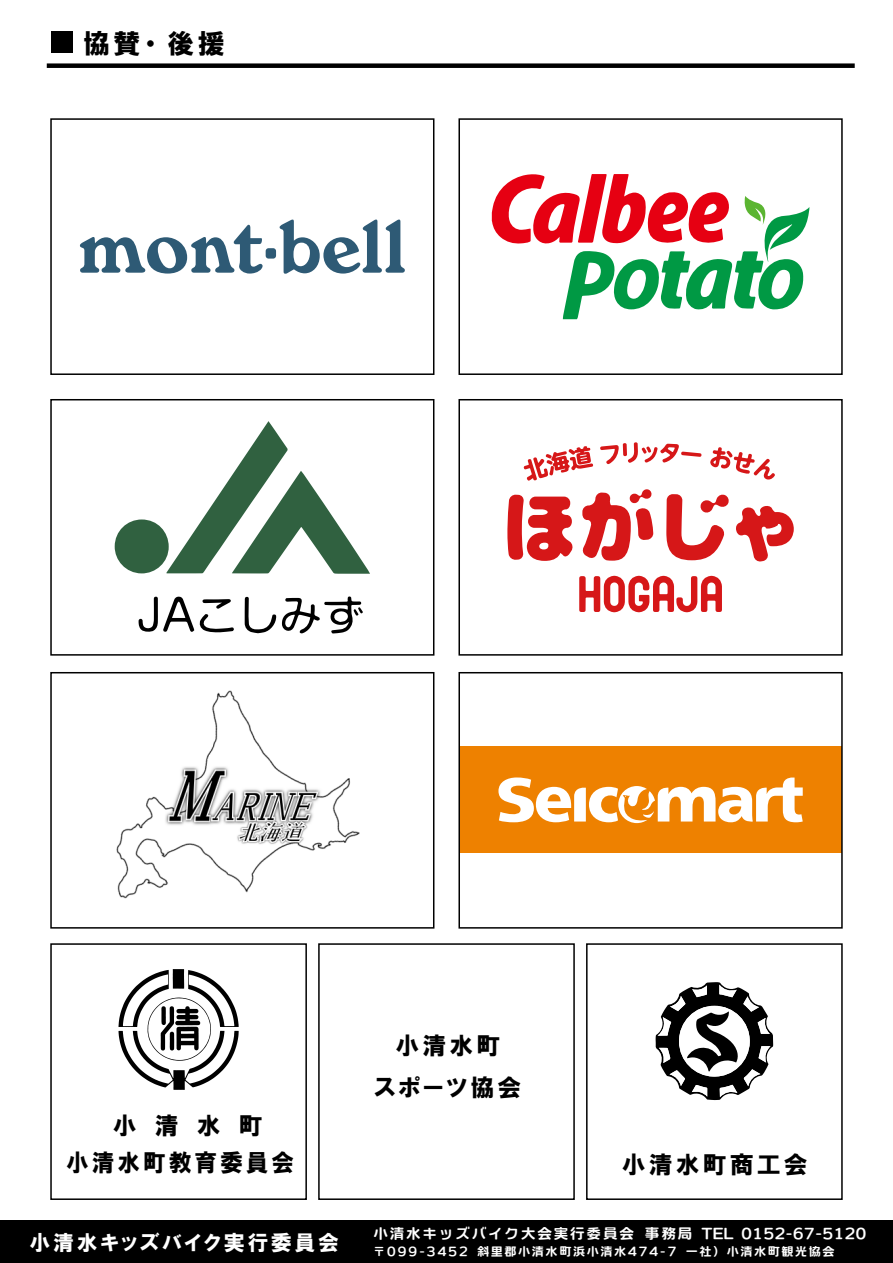
<style>
.page{position:relative;width:893px;height:1263px;background:#fff}
.page>*{position:absolute;margin:0;border:0;box-sizing:border-box;transform-origin:0 0}
.t1{font:27px "HGP Soei Kakugothic UB";color:#000}
.t2{font:24px/37.5px "HGP Soei Kakugothic UB";letter-spacing:.125em;color:#000}
.t3{font:21px "HGP Soei Kakugothic UB";letter-spacing:.125em;color:#fff}
.t4{font:14.55px "C4 Universal R LG E";letter-spacing:.125em;color:#fff}
.t5{font:12.15px "C4 Universal R LG E";letter-spacing:.125em;color:#fff}
</style>
<div class="page">
<div style="left:459px;top:746px;width:383px;height:107px;background:#ee8100"></div>
<svg style="left:498px;top:777px;width:305px;height:46px"></svg>
<img style="left:116px;top:690px;width:244px;height:209px">
<div style="left:50px;top:672px;width:384px;height:257px;border:2px solid #000"></div>
<div style="left:458px;top:672px;width:385px;height:257px;border:2px solid #000"></div>
<div style="left:0;top:1220px;width:893px;height:43px;background:#000"></div>
<div style="left:50px;top:943px;width:257px;height:257px;border:2px solid #000"></div>
<svg style="left:507px;top:494px;width:66px;height:67px"></svg>
<svg style="left:736px;top:506px;width:58px;height:56px"></svg>
<svg style="left:666px;top:494px;width:63px;height:66px"></svg>
<svg style="left:582px;top:489px;width:71px;height:72px"></svg>
<svg style="left:579px;top:576px;width:143px;height:36px"></svg>
<svg style="left:524px;top:446px;width:69px;height:35px"></svg>
<svg style="left:600px;top:442px;width:102px;height:22px"></svg>
<svg style="left:710px;top:447px;width:65px;height:33px"></svg>
<div style="left:50px;top:399px;width:384px;height:257px;border:2px solid #000"></div>
<div style="left:458px;top:399px;width:385px;height:257px;border:2px solid #000"></div>
<svg style="left:166px;top:421px;width:204px;height:153px"></svg>
<div style="left:115px;top:519px;width:54px;height:55px;background:#306140;border-radius:50%"></div>
<svg style="left:139px;top:596px;width:95px;height:36px"></svg>
<svg style="left:245px;top:596px;width:118px;height:37px"></svg>
<svg style="left:656px;top:982px;width:117px;height:118px"></svg>
<div style="left:50px;top:118px;width:384px;height:257px;border:2px solid #000"></div>
<div style="left:51px;top:32px;width:21px;height:21px;background:#000"></div>
<div style="left:47px;top:63px;width:808px;height:5px;background:#000"></div>
<svg style="left:118px;top:969px;width:121px;height:121px"></svg>
<div style="left:458px;top:118px;width:385px;height:257px;border:2px solid #000"></div>
<div style="left:318px;top:943px;width:257px;height:257px;border:2px solid #000"></div>
<div style="left:586px;top:943px;width:257px;height:257px;border:2px solid #000"></div>
<svg style="left:492px;top:174px;width:317px;height:145px"></svg>
<div style="left:266px;top:248px;width:10px;height:11px;background:#2e5a75;border-radius:3px"></div>
<svg style="left:80px;top:225px;width:183px;height:49px"></svg>
<svg style="left:280px;top:220px;width:125px;height:54px"></svg>
<h1 class="t1" style="left:83px;top:30px;width:143px">協賛・後援</h1>
<h2 class="t2" style="left:66px;top:1106px;width:230px;text-indent:47px">小清水町<br>小清水町教育委員会</h2>
<h2 class="t2" style="left:374px;top:1024px;width:149px;line-height:42px;text-align:center">小清水町<br>スポーツ協会</h2>
<h2 class="t2" style="left:622px;top:1145px;width:188px">小清水町商工会</h2>
<h3 class="t3" style="left:30px;top:1232px;width:311px">小清水キッズバイク実行委員会</h3>
<p class="t4" style="left:373px;top:1224px;width:495px">小清水キッズバイク大会実行委員会 事務局 TEL 0152-67-5120</p>
<p class="t5" style="left:373px;top:1243px;width:463px">〒099-3452 斜里郡小清水町浜小清水474-7 一社）小清水町観光協会</p>
</div>
